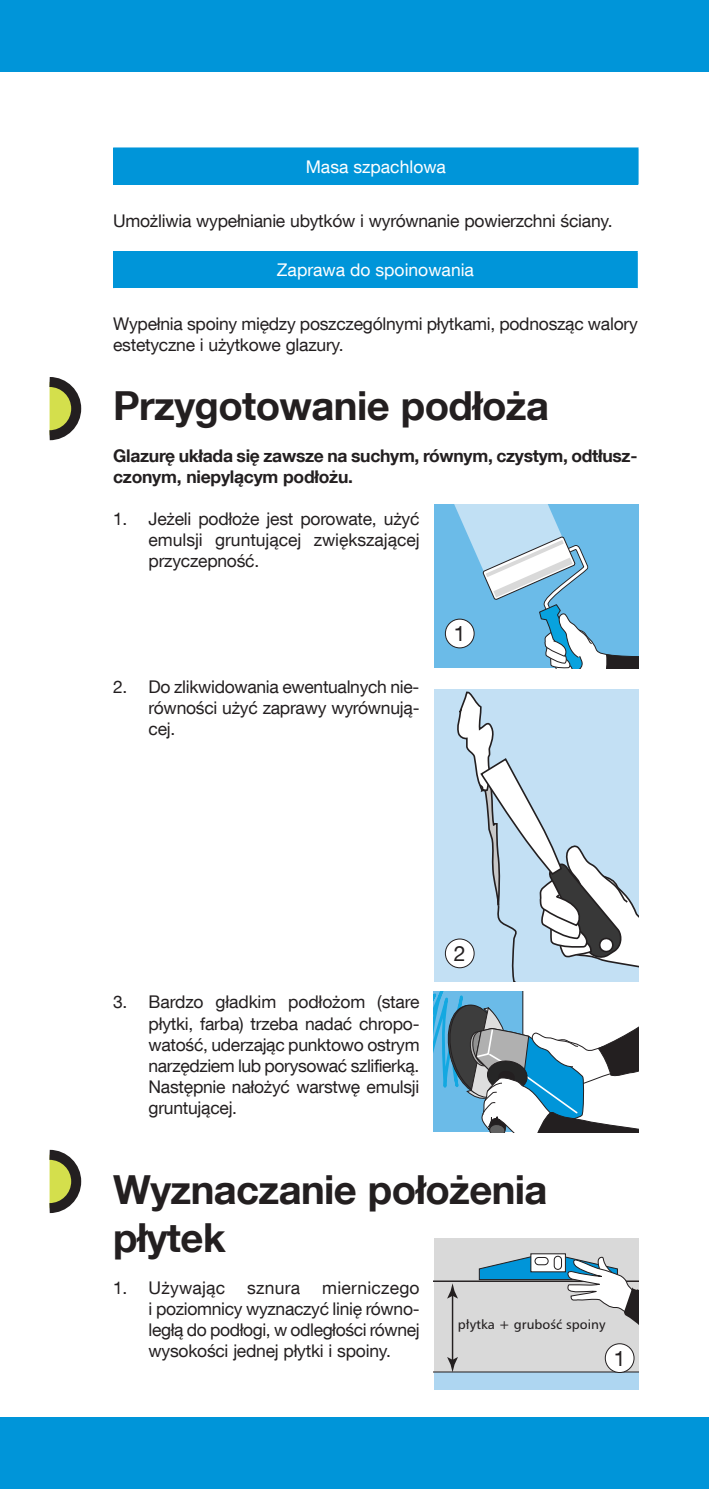
<style>
.page{position:relative;width:709px;height:1489px;background:#fff}
.page>*{position:absolute;margin:0;border:0;box-sizing:border-box;transform-origin:0 0}
.t1{font:700 40px/48px "Helvetica Neue LT Com";letter-spacing:-.015em;color:#231f20}
.t2{font:21.25px "Helvetica Neue LT Com";color:#231f20}
.t3{font:17.5px/21px "Helvetica Neue LT Com";letter-spacing:-.015em;color:#231f20;text-align:justify}
.t4{font:700 17.5px/21px "Helvetica Neue LT Com";letter-spacing:-.015em;color:#231f20}
.t5{font:17.5px "Helvetica Neue LT Com";color:#fff}
.t6{font:17.5px "Helvetica Neue LT Com";letter-spacing:.01em;color:#231f20}
.t7{font:13px "Humanist Triple Seven PL";color:#231f20}
</style>
<div class="page">
<div style="left:0;top:0;width:709px;height:72px;background:#0095d9"></div>
<div style="left:0;top:1416px;width:709px;height:72px;background:#0095d9"></div>
<div style="left:114px;top:148px;width:524px;height:36px;background:#0095d9"></div>
<hr style="left:113px;top:149px;width:1px;height:35px;background:#0095d9">
<hr style="left:113px;top:147px;width:525px;height:2px;background:#0095d9">
<div style="left:114px;top:251px;width:523px;height:37px;background:#0095d9"></div>
<hr style="left:113px;top:252px;width:1px;height:36px;background:#0095d9">
<hr style="left:113px;top:251px;width:525px;height:1px;background:#0095d9">
<hr style="left:636px;top:252px;width:2px;height:36px;background:#0095d9">
<svg style="left:49px;top:377px;width:33px;height:64px"></svg>
<svg style="left:49px;top:1149px;width:33px;height:65px"></svg>
<svg style="left:434px;top:504px;width:204px;height:164px;background:#84c2e4"></svg>
<svg style="left:433px;top:991px;width:205px;height:140px"></svg>
<div style="left:433px;top:1238px;width:205px;height:144px;background:#d9d9d9"></div>
<div style="left:530px;top:1253px;width:36px;height:19px;border:1px solid #231f20"></div>
<svg style="left:433px;top:1255px;width:205px;height:134px"></svg>
<div style="left:434px;top:689px;width:204px;height:292px;background:#c3e0f4"></div>
<svg style="left:456px;top:690px;width:182px;height:291px"></svg>
<div style="left:445px;top:619px;width:29px;height:29px;background:#fff;border-radius:50%"></div>
<div style="left:445px;top:618px;width:29px;height:30px;border:1px solid #231f20;border-radius:50%"></div>
<div style="left:605px;top:1343px;width:29px;height:29px;background:#fff;border-radius:50%"></div>
<div style="left:605px;top:1343px;width:29px;height:29px;border:1px solid #231f20;border-radius:50%"></div>
<div style="left:445px;top:939px;width:29px;height:28px;background:#fff;border-radius:50%"></div>
<div style="left:445px;top:938px;width:29px;height:30px;border:1px solid #231f20;border-radius:50%"></div>
<p class="t5" style="left:306px;top:155px;width:142px">Masa szpachlowa</p>
<p class="t3" style="left:113px;top:209px;width:501px">Umożliwia wypełnianie ubytków i wyrównanie powierzchni ściany.</p>
<p class="t5" style="left:277px;top:259px;width:199px">Zaprawa do spoinowania</p>
<p class="t3" style="left:113px;top:313px;width:526px">Wypełnia spoiny między poszczególnymi płytkami, podnosząc walory estetyczne i użytkowe glazury.</p>
<h1 class="t1" style="left:113px;top:381px;width:437px">Przygotowanie podłoża</h1>
<p class="t4" style="left:113px;top:445px;width:526px">Glazurę układa się zawsze na suchym, równym, czystym, odtłusz&shy;czonym, niepylącym podłożu.</p>
<p class="t3" style="left:149px;top:508px;width:272px;text-indent:-35px">1. Jeżeli podłoże jest porowate, użyć emulsji gruntującej zwiększającej przyczepność.</p>
<p class="t3" style="left:149px;top:676px;width:272px;text-indent:-35px">2. Do zlikwidowania ewentualnych nie&shy;równości użyć zaprawy wyrównują&shy;cej.</p>
<p class="t2" style="left:454px;top:620px;width:13px">1</p>
<p class="t3" style="left:149px;top:991px;width:272px;text-indent:-35px">3. Bardzo gładkim podłożom (stare płytki, farba) trzeba nadać chropo&shy;watość, uderzając punktowo ostrym narzędziem lub porysować szlifierką.<br>Następnie nałożyć warstwę emulsji gruntującej.</p>
<p class="t2" style="left:454px;top:940px;width:13px">2</p>
<h1 class="t1" style="left:113px;top:1164px;width:436px">Wyznaczanie położenia płytek</h1>
<p class="t6" style="left:113px;top:1276px;width:114px">1. Używając</p>
<p class="t3" style="left:247px;top:1276px;width:54px">sznura</p>
<p class="t3" style="left:149px;top:1276px;width:272px;text-indent:174px">mierniczego i poziomnicy wyznaczyć linię równo&shy;ległą do podłogi, w odległości równej wysokości jednej płytki i spoiny.</p>
<p class="t7" style="left:458px;top:1316px;width:149px">p∏ytka + gruboÊç spoiny</p>
<p class="t2" style="left:613px;top:1344px;width:13px">1</p>
</div>
